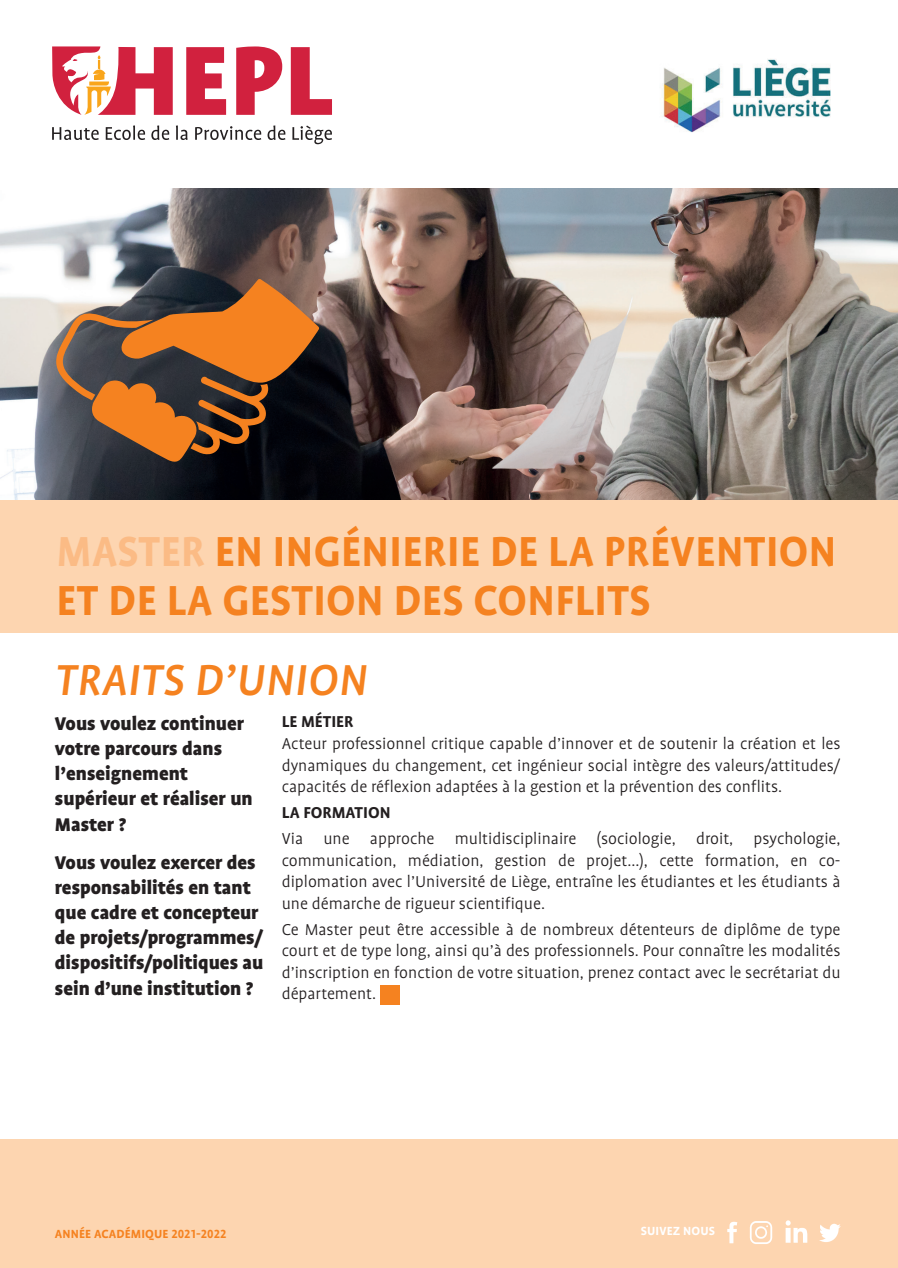
<style>
.page{position:relative;width:898px;height:1268px;background:#fff}
.page>*{position:absolute;margin:0;border:0;box-sizing:border-box;transform-origin:0 0}
.t1{font:italic 500 49.5px "Profile OT";letter-spacing:.01em;color:#f58220}
.t2{font:700 48px/49.5px "Profile OT";letter-spacing:.01em;color:#f58220;scale:.95 1}
.t3{font:900 21px/25.2px "Profile OT";color:#231f20}
.t4{font:300 18px/21.6px "Profile OT";color:#231f20;text-align:justify}
.t5{font:700 18px "Profile OT";color:#231f20}
.t6{font:700 13.5px "Profile OT";letter-spacing:.01em;color:#f58220}
.t7{font:700 13.5px "Profile OT";letter-spacing:.01em;color:#fff}
.s1{color:#fbbb85}
</style>
<div class="page">
<svg style="left:52px;top:46px;width:280px;height:69px"></svg>
<svg style="left:52px;top:125px;width:280px;height:19px"></svg>
<div style="left:1px;top:499px;width:896px;height:133px;background:#fdd5b0"></div>
<img style="left:1px;top:188px;width:896px;height:311px">
<div style="left:380px;top:986px;width:19px;height:19px;background:#f58220"></div>
<div style="left:0;top:1139px;width:897px;height:129px;background:#fdd5b0"></div>
<svg style="left:55px;top:279px;width:264px;height:185px;background:#82593a"></svg>
<img style="left:662px;top:59px;width:169px;height:74px">
<img style="left:727px;top:1220px;width:114px;height:24px">
<h2 class="t2" style="left:56px;top:527px;width:822px"><span class="s1">MASTER</span> EN INGÉNIERIE DE LA PRÉVENTION<br>ET DE LA GESTION DES CONFLITS</h2>
<h1 class="t1" style="left:55px;top:652px;width:313px">TRAITS D’UNION</h1>
<p class="t5" style="left:282px;top:712px;width:73px">LE MÉTIER</p>
<p class="t4" style="left:282px;top:733px;width:560px">Acteur professionnel critique capable d’innover et de soutenir la création et les dynamiques du changement, cet ingénieur social intègre des valeurs/attitudes/ capacités de réflexion adaptées à la gestion et la prévention des conflits.</p>
<p class="t5" style="left:282px;top:802px;width:110px">LA FORMATION</p>
<p class="t4" style="left:282px;top:828px;width:560px">Via une approche multidisciplinaire (sociologie, droit, psychologie, communication, médiation, gestion de projet...), cette formation, en co&shy;diplomation avec l’Université de Liège, entraîne les étudiantes et les étudiants à une démarche de rigueur scientifique.</p>
<p class="t4" style="left:282px;top:918px;width:560px">Ce Master peut être accessible à de nombreux détenteurs de diplôme de type court et de type long, ainsi qu’à des professionnels. Pour connaître les modalités d’inscription en fonction de votre situation, prenez contact avec le secrétariat du département.</p>
<p class="t3" style="left:55px;top:711px;width:199px">Vous voulez continuer votre parcours dans l’enseignement supérieur et réaliser un<br>Master ?</p>
<p class="t3" style="left:55px;top:850px;width:210px">Vous voulez exercer des responsabilités en tant que cadre et concepteur de projets/programmes/ dispositifs/politiques au sein d’une institution ?</p>
<p class="t6" style="left:55px;top:1226px;width:173px">ANNÉE ACADÉMIQUE 2021-2022</p>
<p class="t7" style="left:640px;top:1223px;width:76px">SUIVEZ NOUS</p>
</div>
